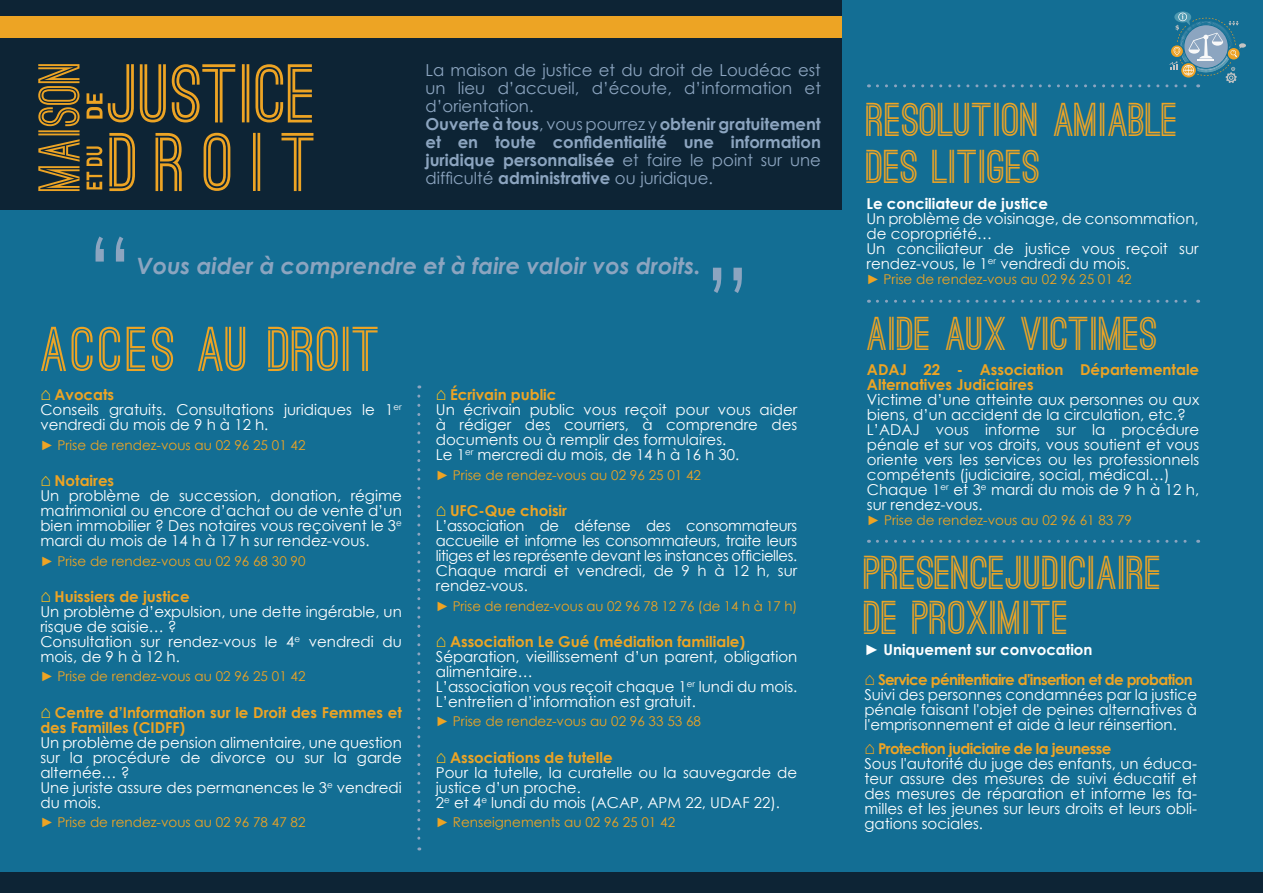
<style>
.page{position:relative;width:1263px;height:893px;background:#136e94}
.page>*{position:absolute;margin:0;border:0;box-sizing:border-box;transform-origin:0 0}
.t1{font:700 60px "Ostrich Sans";color:#eda424}
.t2{font:700 45px/46.5px "Ostrich Sans";color:#eda424}
.t3{font:italic 700 22.5px "Century Gothic";color:#8ca5c0}
.t4{font:16.5px/18px "Century Gothic";color:#8ca5c0}
.t5{font:15px/15px "Century Gothic";color:#fff}
.t6{font:15px/15px "Century Gothic";letter-spacing:-.02em;color:#fff}
.t7{font:700 15px/15px "Century Gothic";color:#eda424}
.t8{font:700 15px/30px "Century Gothic";letter-spacing:-.04em;color:#eda424}
.t9{font:700 15px "Century Gothic";color:#fff}
.t10{font:13.5px "Century Gothic";color:#eda424}
.s1{font-weight:700}
.s2{font-weight:700;font-size:18px;color:#fdbe1c}
.s3{font-weight:700;color:#eda424}
.s4{font-size:18px;color:#fdbe1c}
.s5{color:#fff}
.s6{font-size:18px}
.s7{font-weight:700;font-size:18px;color:#eda424}
</style>
<div class="page">
<div style="left:0;top:0;width:842px;height:209px;background:#0d2435"></div>
<svg style="left:109px;top:133px;width:204px;height:58px"></svg>
<svg style="left:87px;top:146px;width:15px;height:43px"></svg>
<svg style="left:38px;top:64px;width:42px;height:127px"></svg>
<svg style="left:87px;top:93px;width:15px;height:26px"></svg>
<svg style="left:108px;top:64px;width:204px;height:58px"></svg>
<svg style="left:96px;top:236px;width:28px;height:26px"></svg>
<svg style="left:713px;top:268px;width:29px;height:25px"></svg>
<svg style="left:417px;top:396px;width:3px;height:454px"></svg>
<svg style="left:877px;top:300px;width:322px;height:3px"></svg>
<svg style="left:877px;top:540px;width:322px;height:3px"></svg>
<div style="left:0;top:16px;width:842px;height:21px;background:#eda424"></div>
<div style="left:0;top:872px;width:1263px;height:21px;background:#0d2435"></div>
<svg style="left:877px;top:11px;width:369px;height:76px"></svg>
<p class="t4" style="left:425px;top:61px;width:397px">La maison de justice et du droit de Loudéac est un lieu d’accueil, d’écoute, d’information et d’orientation.<br><span class="s1">Ouverte à tous</span>, vous pourrez y <span class="s1">obtenir gratuitement et en toute confidentialité une information juridique personnalisée</span> et faire le point sur une difficulté <span class="s1">administrative</span> ou juridique.</p>
<h3 class="t3" style="left:137px;top:249px;width:565px">Vous aider à comprendre et à faire valoir vos droits.</h3>
<h2 class="t2" style="left:866px;top:99px;width:314px">RESOLUTION AMIABLE<br>DES LITIGES</h2>
<p class="t9" style="left:866px;top:192px;width:183px">Le conciliateur de justice</p>
<p class="t5" style="left:866px;top:211px;width:334px">Un problème de voisinage, de consommation, de copropriété…<br>Un conciliateur de justice vous reçoit sur rendez-vous, le 1<sup>er</sup> vendredi du mois.</p>
<p class="t10" style="left:866px;top:270px;width:267px">► Prise de rendez-vous au 02 96 25 01 42</p>
<h1 class="t1" style="left:40px;top:327px;width:342px">ACCES AU DROIT</h1>
<h2 class="t2" style="left:867px;top:312px;width:292px">AIDE AUX VICTIMES</h2>
<p class="t7" style="left:867px;top:361px;width:334px">ADAJ 22 - Association Départementale<br>Alternatives Judiciaires</p>
<p class="t5" style="left:867px;top:392px;width:334px">Victime d’une atteinte aux personnes ou aux biens, d’un accident de la circulation, etc.?<br>L’ADAJ vous informe sur la procédure pénale et sur vos droits, vous soutient et vous oriente vers les services ou les professionnels compétents (judiciaire, social, médical…)<br>Chaque 1<sup>er</sup> et 3<sup>e</sup> mardi du mois de 9 h à 12 h, sur rendez-vous.</p>
<p class="t10" style="left:867px;top:511px;width:267px">► Prise de rendez-vous au 02 96 61 83 79</p>
<p class="t5" style="left:436px;top:387px;width:363px"><span class="s2">⌂</span> <span class="s3">Écrivain public<br></span>Un écrivain public vous reçoit pour vous aider à rédiger des courriers, à comprendre des documents ou à remplir des formulaires.<br>Le 1<sup>er</sup> mercredi du mois, de 14 h à 16 h 30.</p>
<p class="t10" style="left:436px;top:465px;width:267px">► Prise de rendez-vous au 02 96 25 01 42</p>
<p class="t6" style="left:436px;top:503px;width:363px"><span class="s2">⌂</span> <span class="s3">UFC-Que choisir<br></span>L’association de défense des consommateurs accueille et informe les consommateurs, traite leurs litiges et les représente devant les instances officielles.<br>Chaque mardi et vendredi, de 9 h à 12 h, sur rendez-vous.</p>
<p class="t10" style="left:436px;top:596px;width:363px">► Prise de rendez-vous au 02 96 78 12 76 (de 14 h à 17 h)</p>
<p class="t5" style="left:436px;top:634px;width:363px"><span class="s2">⌂</span> <span class="s3">Association Le Gué (médiation familiale)<br></span>Séparation, vieillissement d’un parent, obligation alimentaire…<br>L’association vous reçoit chaque 1<sup>er</sup> lundi du mois.<br>L’entretien d’information est gratuit.</p>
<p class="t10" style="left:436px;top:712px;width:267px">► Prise de rendez-vous au 02 96 33 53 68</p>
<p class="t5" style="left:436px;top:750px;width:363px"><span class="s2">⌂</span> <span class="s3">Associations de tutelle<br></span>Pour la tutelle, la curatelle ou la sauvegarde de justice d’un proche.<br>2<sup>e</sup> et 4<sup>e</sup> lundi du mois (ACAP, APM 22, UDAF 22).</p>
<p class="t10" style="left:436px;top:813px;width:241px">► Renseignements au 02 96 25 01 42</p>
<p class="t5" style="left:40px;top:387px;width:363px"><span class="s2">⌂</span> <span class="s3">Avocats<br></span>Conseils gratuits. Consultations juridiques le 1<sup>er </sup>vendredi du mois de 9 h à 12 h.</p>
<p class="t10" style="left:40px;top:435px;width:267px">► Prise de rendez-vous au 02 96 25 01 42</p>
<p class="t5" style="left:40px;top:473px;width:363px"><span class="s2">⌂</span> <span class="s3">Notaires<br></span>Un problème de succession, donation, régime matrimonial ou encore d’achat ou de vente d’un bien immobilier ? Des notaires vous reçoivent le 3<sup>e </sup>mardi du mois de 14 h à 17 h sur rendez-vous.</p>
<p class="t10" style="left:40px;top:551px;width:267px">► Prise de rendez-vous au 02 96 68 30 90</p>
<p class="t5" style="left:40px;top:589px;width:363px"><span class="s2">⌂</span> <span class="s3">Huissiers de justice<br></span>Un problème d’expulsion, une dette ingérable, un risque de saisie… ?<br>Consultation sur rendez-vous le 4<sup>e</sup> vendredi du mois, de 9 h à 12 h.</p>
<p class="t10" style="left:40px;top:667px;width:267px">► Prise de rendez-vous au 02 96 25 01 42</p>
<p class="t7" style="left:40px;top:704px;width:363px"><span class="s4">⌂</span> Centre d’Information sur le Droit des Femmes et des Familles (CIDFF)</p>
<p class="t5" style="left:40px;top:735px;width:363px">Un problème de pension alimentaire, une question sur la procédure de divorce ou sur la garde alternée… ?<br>Une juriste assure des permanences le 3<sup>e</sup> vendredi du mois.</p>
<p class="t10" style="left:40px;top:813px;width:267px">► Prise de rendez-vous au 02 96 78 47 82</p>
<h2 class="t2" style="left:864px;top:552px;width:300px;line-height:45px">PRESENCEJUDICIAIRE<br>DE PROXIMITE</h2>
<p class="t8" style="left:864px;top:634px;width:330px"><span class="s5">► Uniquement sur convocation<br></span><span class="s6">⌂</span> Service pénitentiaire d'insertion et de probation</p>
<p class="t5" style="left:864px;top:687px;width:334px;text-align:justify">Suivi des personnes condamnées par la justice pénale faisant l'objet de peines alternatives à l'emprisonnement et aide à leur réinsertion.</p>
<p class="t5" style="left:864px;top:741px;width:334px"><span class="s7">⌂</span> <span class="s3">Protection judiciaire de la jeunesse<br></span>Sous l'autorité du juge des enfants, un éduca&shy;teur assure des mesures de suivi éducatif et des mesures de réparation et informe les fa&shy;milles et les jeunes sur leurs droits et leurs obli&shy;gations sociales.</p>
</div>
